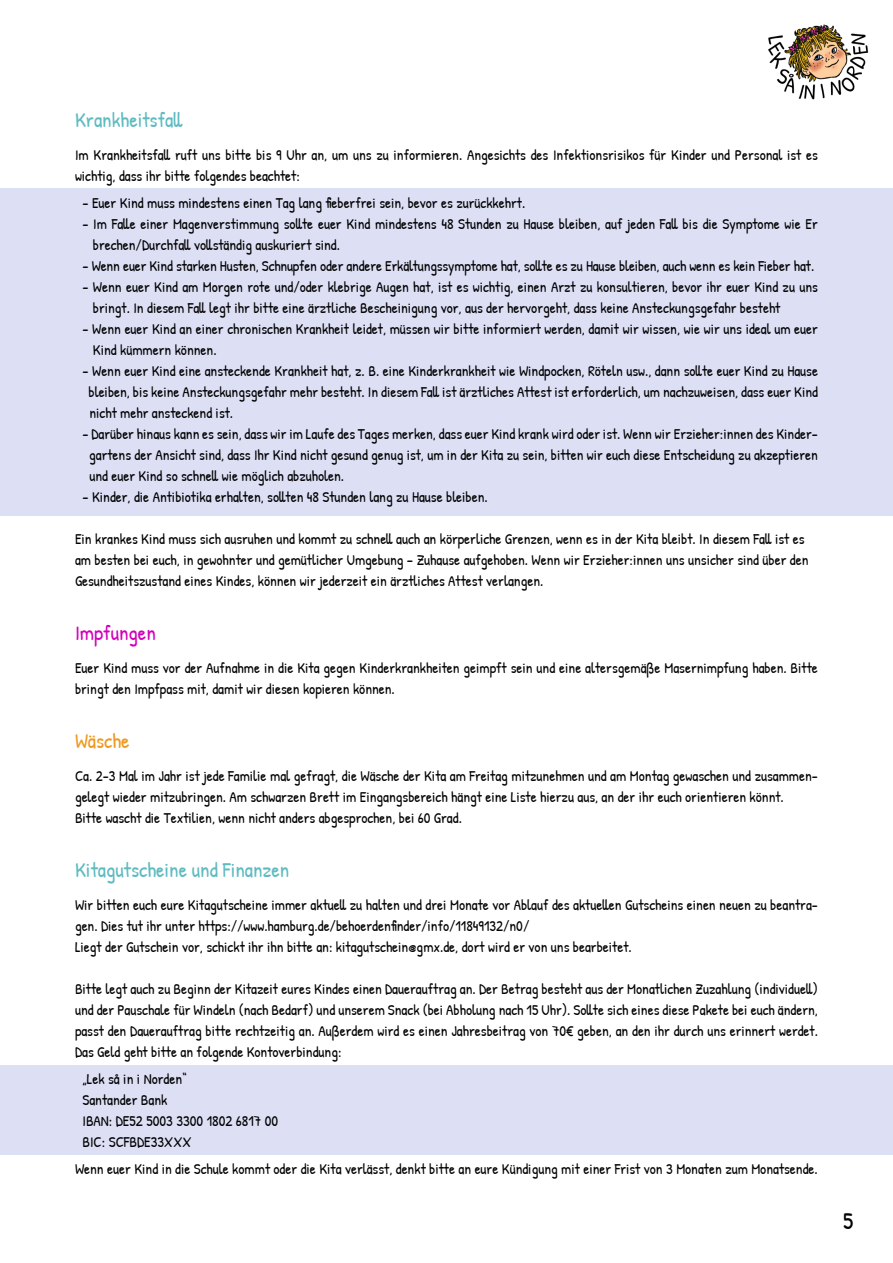
<style>
.page{position:relative;width:893px;height:1263px;background:#fff}
.page>*{position:absolute;margin:0;border:0;box-sizing:border-box;transform-origin:0 0}
.t1{font:24px "Patrick Hand";color:#000}
.Überschrift{font:21px "Patrick Hand";color:#5ebbc0}
.Überschrift-2{font:21px "Patrick Hand";color:#d100bb}
.Überschrift-3{font:21px "Patrick Hand";color:#ef9920}
.Lauftext_neu{font:15px/21px "Patrick Hand";color:#000}
</style>
<div class="page">
<div style="left:0;top:1066px;width:893px;height:89px;background:#dddff5"></div>
<div style="left:0;top:188px;width:893px;height:327px;background:#dddff5"></div>
<img style="left:768px;top:24px;width:101px;height:76px">
<p class="Überschrift" style="left:75px;top:105px;width:109px">Krankheitsfall</p>
<p class="Lauftext_neu" style="left:75px;top:144px;width:744px">Im Krankheitsfall ruft uns bitte bis 9 Uhr an, um uns zu informieren. Angesichts des Infektionsrisikos für Kinder und Personal ist es wichtig, dass ihr bitte folgendes beachtet:</p>
<p class="Lauftext_neu" style="left:82px;top:192px;width:444px">- Euer Kind muss mindestens einen Tag lang fieberfrei sein, bevor es zurückkehrt.</p>
<p class="Lauftext_neu" style="left:93px;top:213px;width:727px;text-indent:-10px">- Im Falle einer Magenverstimmung sollte euer Kind mindestens 48 Stunden zu Hause bleiben, auf jeden Fall bis die Symptome wie Er brechen/Durchfall vollständig auskuriert sind.</p>
<p class="Lauftext_neu" style="left:82px;top:255px;width:733px">- Wenn euer Kind starken Husten, Schnupfen oder andere Erkältungssymptome hat, sollte es zu Hause bleiben, auch wenn es kein Fieber hat.</p>
<p class="Lauftext_neu" style="left:93px;top:276px;width:727px;text-indent:-10px">- Wenn euer Kind am Morgen rote und/oder klebrige Augen hat, ist es wichtig, einen Arzt zu konsultieren, bevor ihr euer Kind zu uns bringt. In diesem Fall legt ihr bitte eine ärztliche Bescheinigung vor, aus der hervorgeht, dass keine Ansteckungsgefahr besteht</p>
<p class="Lauftext_neu" style="left:93px;top:318px;width:727px;text-indent:-10px">- Wenn euer Kind an einer chronischen Krankheit leidet, müssen wir bitte informiert werden, damit wir wissen, wie wir uns ideal um euer<br>Kind kümmern können.</p>
<p class="Lauftext_neu" style="left:89px;top:360px;width:731px;text-align:justify;text-indent:-6px">- Wenn euer Kind eine ansteckende Krankheit hat, z. B. eine Kinderkrankheit wie Windpocken, Röteln usw., dann sollte euer Kind zu Hause bleiben, bis keine Ansteckungsgefahr mehr besteht. In diesem Fall ist ärztliches Attest ist erforderlich, um nachzuweisen, dass euer Kind nicht mehr ansteckend ist.</p>
<p class="Lauftext_neu" style="left:89px;top:423px;width:730px;text-align:justify;text-indent:-7px">- Darüber hinaus kann es sein, dass wir im Laufe des Tages merken, dass euer Kind krank wird oder ist. Wenn wir Erzieher:innen des Kinder&shy;gartens der Ansicht sind, dass Ihr Kind nicht gesund genug ist, um in der Kita zu sein, bitten wir euch diese Entscheidung zu akzeptieren und euer Kind so schnell wie möglich abzuholen.</p>
<p class="Lauftext_neu" style="left:82px;top:486px;width:407px">- Kinder, die Antibiotika erhalten, sollten 48 Stunden lang zu Hause bleiben.</p>
<p class="Lauftext_neu" style="left:75px;top:528px;width:735px">Ein krankes Kind muss sich ausruhen und kommt zu schnell auch an körperliche Grenzen, wenn es in der Kita bleibt. In diesem Fall ist es am besten bei euch, in gewohnter und gemütlicher Umgebung – Zuhause aufgehoben. Wenn wir Erzieher:innen uns unsicher sind über den<br>Gesundheitszustand eines Kindes, können wir jederzeit ein ärztliches Attest verlangen.</p>
<p class="Überschrift-2" style="left:75px;top:618px;width:82px">Impfungen</p>
<p class="Lauftext_neu" style="left:75px;top:657px;width:744px">Euer Kind muss vor der Aufnahme in die Kita gegen Kinderkrankheiten geimpft sein und eine altersgemäße Masernimpfung haben. Bitte bringt den Impfpass mit, damit wir diesen kopieren können.</p>
<p class="Überschrift-3" style="left:75px;top:726px;width:56px">Wäsche</p>
<p class="Lauftext_neu" style="left:75px;top:765px;width:744px">Ca. 2-3 Mal im Jahr ist jede Familie mal gefragt, die Wäsche der Kita am Freitag mitzunehmen und am Montag gewaschen und zusammen&shy;gelegt wieder mitzubringen. Am schwarzen Brett im Eingangsbereich hängt eine Liste hierzu aus, an der ihr euch orientieren könnt.</p>
<p class="Lauftext_neu" style="left:75px;top:807px;width:388px">Bitte wascht die Textilien, wenn nicht anders abgesprochen, bei 60 Grad.</p>
<p class="Überschrift" style="left:75px;top:855px;width:216px">Kitagutscheine und Finanzen</p>
<p class="Lauftext_neu" style="left:75px;top:894px;width:744px">Wir bitten euch eure Kitagutscheine immer aktuell zu halten und drei Monate vor Ablauf des aktuellen Gutscheins einen neuen zu beantra&shy;gen. Dies tut ihr unter https://www.hamburg.de/behoerdenfinder/info/11849132/n0/</p>
<p class="Lauftext_neu" style="left:75px;top:936px;width:558px">Liegt der Gutschein vor, schickt ihr ihn bitte an: kitagutschein@gmx.de, dort wird er von uns bearbeitet.</p>
<p class="Lauftext_neu" style="left:75px;top:978px;width:744px;text-align:justify">Bitte legt auch zu Beginn der Kitazeit eures Kindes einen Dauerauftrag an. Der Betrag besteht aus der Monatlichen Zuzahlung (individuell) und der Pauschale für Windeln (nach Bedarf) und unserem Snack (bei Abholung nach 15 Uhr). Sollte sich eines diese Pakete bei euch ändern, passt den Dauerauftrag bitte rechtzeitig an. Außerdem wird es einen Jahresbeitrag von 70€ geben, an den ihr durch uns erinnert werdet.<br>Das Geld geht bitte an folgende Kontoverbindung:</p>
<p class="Lauftext_neu" style="left:82px;top:1068px;width:106px">„Lek så in i Norden“</p>
<p class="Lauftext_neu" style="left:82px;top:1089px;width:86px">Santander Bank</p>
<p class="Lauftext_neu" style="left:82px;top:1110px;width:197px">IBAN: DE52 5003 3300 1802 6817 00</p>
<p class="Lauftext_neu" style="left:82px;top:1131px;width:110px">BIC: SCFBDE33XXX</p>
<p class="Lauftext_neu" style="left:75px;top:1158px;width:744px">Wenn euer Kind in die Schule kommt oder die Kita verlässt, denkt bitte an eure Kündigung mit einer Frist von 3 Monaten zum Monatsende.</p>
<p class="t1" style="left:843px;top:1204px;width:12px">5</p>
</div>
